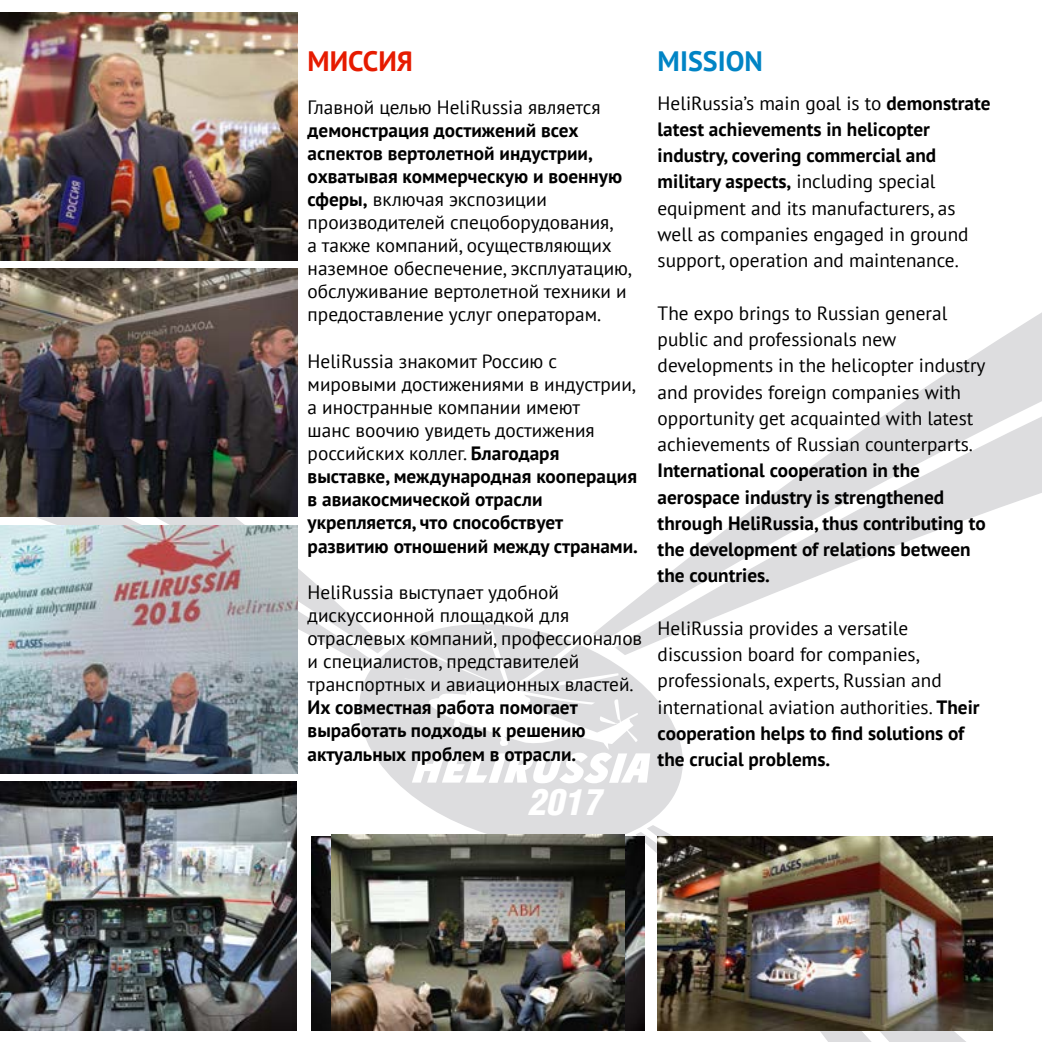
<style>
.page{position:relative;width:1042px;height:1042px;background:#fff}
.page>*{position:absolute;margin:0;border:0;box-sizing:border-box;transform-origin:0 0}
.t1{font:italic 36.57px "Helios Cond Black C";color:#fff}
.t2{font:700 28px "PT Sans";color:#0084c5}
.t3{font:700 28px "PT Sans";color:#e61b00}
.t4{font:19.25px/23.1px "PT Sans";color:#000}
.t5{font:700 19.25px/26.2px "PT Sans";color:#000}
.s1{font-weight:700}
</style>
<div class="page">
<svg style="left:345px;top:624px;width:338px;height:212px;fill:#dddddf"></svg>
<svg style="left:615px;top:640px;width:68px;height:15px"></svg>
<svg style="left:0;top:350px;width:384px;height:303px"></svg>
<svg style="left:647px;top:825px;width:346px;height:217px"></svg>
<svg style="left:593px;top:312px;width:449px;height:328px"></svg>
<img style="left:0;top:268px;width:297px;height:248px">
<img style="left:311px;top:836px;width:333px;height:194px">
<img style="left:0;top:781px;width:297px;height:249px">
<img style="left:0;top:13px;width:297px;height:248px">
<img style="left:658px;top:836px;width:334px;height:194px">
<img style="left:331px;top:835px;width:293px;height:195px">
<img style="left:0;top:526px;width:297px;height:248px">
<h2 class="t3" style="left:308px;top:43px;width:107px">МИССИЯ</h2>
<p class="t4" style="left:308px;top:95px;width:294px">Главной целью HeliRussia является</p>
<p class="t4" style="left:308px;top:118px;width:326px"><span class="s1">демонстрация достижений всех аспектов вертолетной индустрии, охватывая коммерческую и военную сферы,</span> включая экспозиции производителей спецоборудования,<br>а также компаний, осуществляющих наземное обеспечение, эксплуатацию, обслуживание вертолетной техники и предоставление услуг операторам.</p>
<p class="t4" style="left:308px;top:349px;width:332px">HeliRussia знакомит Россию с мировыми достижениями в индустрии, а иностранные компании имеют<br>шанс воочию увидеть достижения российских коллег. <span class="s1">Благодаря выставке, международная кооперация в авиакосмической отрасли укрепляется, что способствует развитию отношений между странами.</span></p>
<p class="t4" style="left:308px;top:580px;width:336px">HeliRussia выступает удобной дискуссионной площадкой для отраслевых компаний, профессионалов и специалистов, представителей транспортных и авиационных властей.</p>
<p class="t5" style="left:308px;top:695px;width:279px;line-height:23.1px">Их совместная работа помогает выработать подходы к решению актуальных проблем в отрасли.</p>
<h1 class="t1" style="left:529px;top:780px;width:75px">2017</h1>
<h2 class="t2" style="left:657px;top:43px;width:107px">MISSION</h2>
<p class="t4" style="left:657px;top:89px;width:334px;line-height:26.2px">HeliRussia’s main goal is to <span class="s1">demonstrate latest achievements in helicopter industry, covering commercial and military aspects,</span> including special equipment and its manufacturers, as well as companies engaged in ground support, operation and maintenance.</p>
<p class="t4" style="left:657px;top:299px;width:329px;line-height:26.2px">The expo brings to Russian general public and professionals new developments in the helicopter industry and provides foreign companies with opportunity get acquainted with latest achievements of Russian counterparts.</p>
<p class="t5" style="left:657px;top:457px;width:330px">International cooperation in the aerospace industry is strengthened through HeliRussia, thus contributing to the development of relations between the countries.</p>
<p class="t4" style="left:657px;top:614px;width:323px;line-height:26.2px">HeliRussia provides a versatile discussion board for companies, professionals, experts, Russian and international aviation authorities. <span class="s1">Their cooperation helps to find solutions of the crucial problems.</span></p>
</div>
